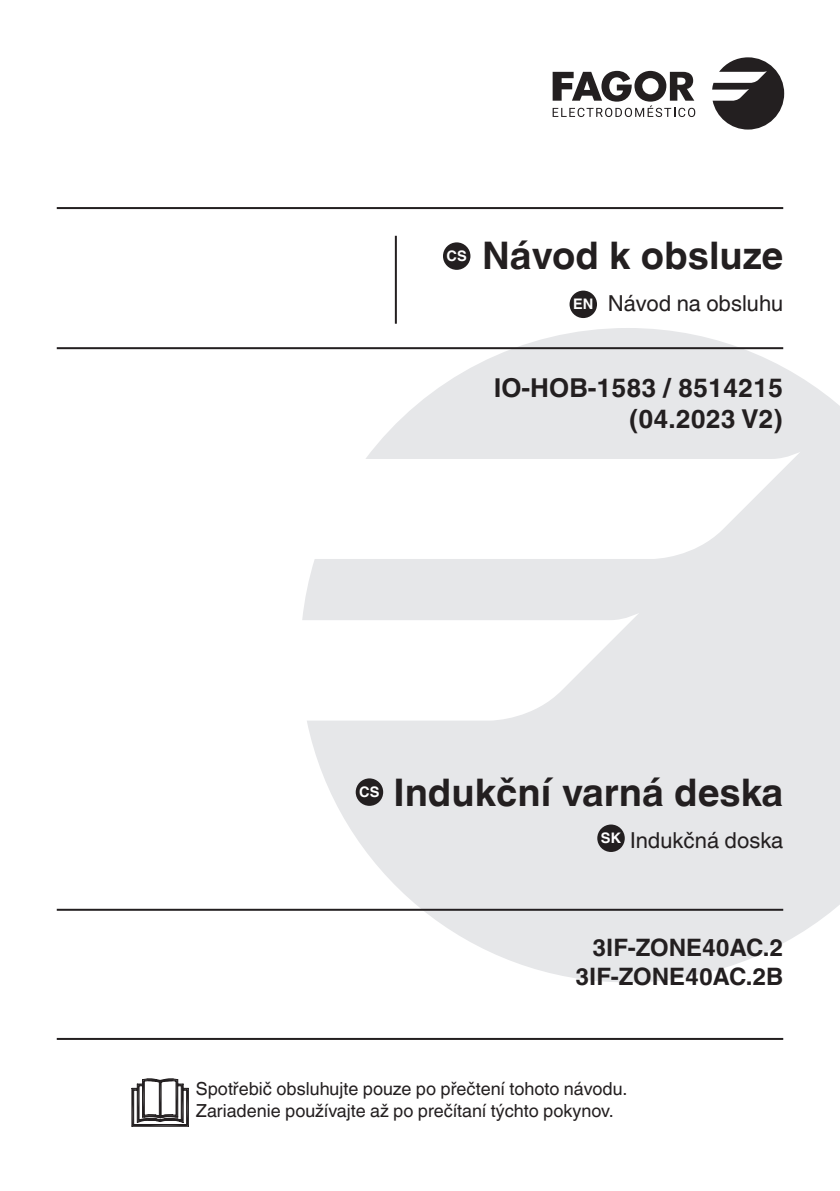
<style>
.page{position:relative;width:840px;height:1191px;background:#fff}
.page>*{position:absolute;margin:0;border:0;box-sizing:border-box;transform-origin:0 0}
.t1{font:700 38px "Helvetica World";color:#231f20}
.t2{font:700 26px/31.2px "Helvetica World";color:#231f20;text-align:right}
.t3{font:700 24px/28.8px "Helvetica World";color:#231f20;text-align:right}
.t4{font:22px "Helvetica World";color:#231f20}
.t5{font:18px/21.6px "Helvetica World";color:#231f20}
.t6{font:700 14.6px "Helvetica World";color:#fff}
</style>
<div class="page">
<svg style="left:302px;top:328px;width:537px;height:654px;fill:#e6e7e9"></svg>
<hr style="left:57px;top:207px;width:725px;height:2px;background:#231f20">
<hr style="left:57px;top:347px;width:725px;height:2px;background:#231f20">
<hr style="left:57px;top:1038px;width:725px;height:2px;background:#231f20">
<hr style="left:57px;top:908px;width:725px;height:2px;background:#231f20">
<hr style="left:394px;top:236px;width:2px;height:88px;background:#231f20">
<div style="left:355px;top:778px;width:28px;height:28px;background:#231f20;border-radius:50%"></div>
<div style="left:597px;top:824px;width:27px;height:28px;background:#231f20;border-radius:50%"></div>
<div style="left:442px;top:242px;width:28px;height:28px;background:#231f20;border-radius:50%"></div>
<div style="left:569px;top:290px;width:27px;height:28px;background:#231f20;border-radius:50%"></div>
<svg style="left:131px;top:1078px;width:58px;height:48px"></svg>
<svg style="left:712px;top:57px;width:71px;height:73px"></svg>
<svg style="left:552px;top:71px;width:142px;height:46px"></svg>
<p class="t6" style="left:446px;top:248px;width:22px">CS</p>
<h1 class="t1" style="left:482px;top:234px;width:302px">Návod k obsluze</h1>
<p class="t6" style="left:573px;top:296px;width:22px">EN</p>
<p class="t4" style="left:607px;top:290px;width:177px">Návod na obsluhu</p>
<h2 class="t2" style="left:493px;top:372px;width:291px">IO-HOB-1583 / 8514215 (04.2023 V2)</h2>
<p class="t6" style="left:359px;top:783px;width:22px">CS</p>
<h1 class="t1" style="left:393px;top:770px;width:391px">Indukční varná deska</h1>
<p class="t4" style="left:600px;top:827px;width:184px"><sup>SK</sup> Indukčná doska</p>
<h3 class="t3" style="left:575px;top:933px;width:209px">3IF-ZONE40AC.2<br>3IF-ZONE40AC.2B</h3>
<p class="t5" style="left:196px;top:1078px;width:433px">Spotřebič obsluhujte pouze po přečtení tohoto návodu.<br>Zariadenie používajte až po prečítaní týchto pokynov.</p>
</div>
